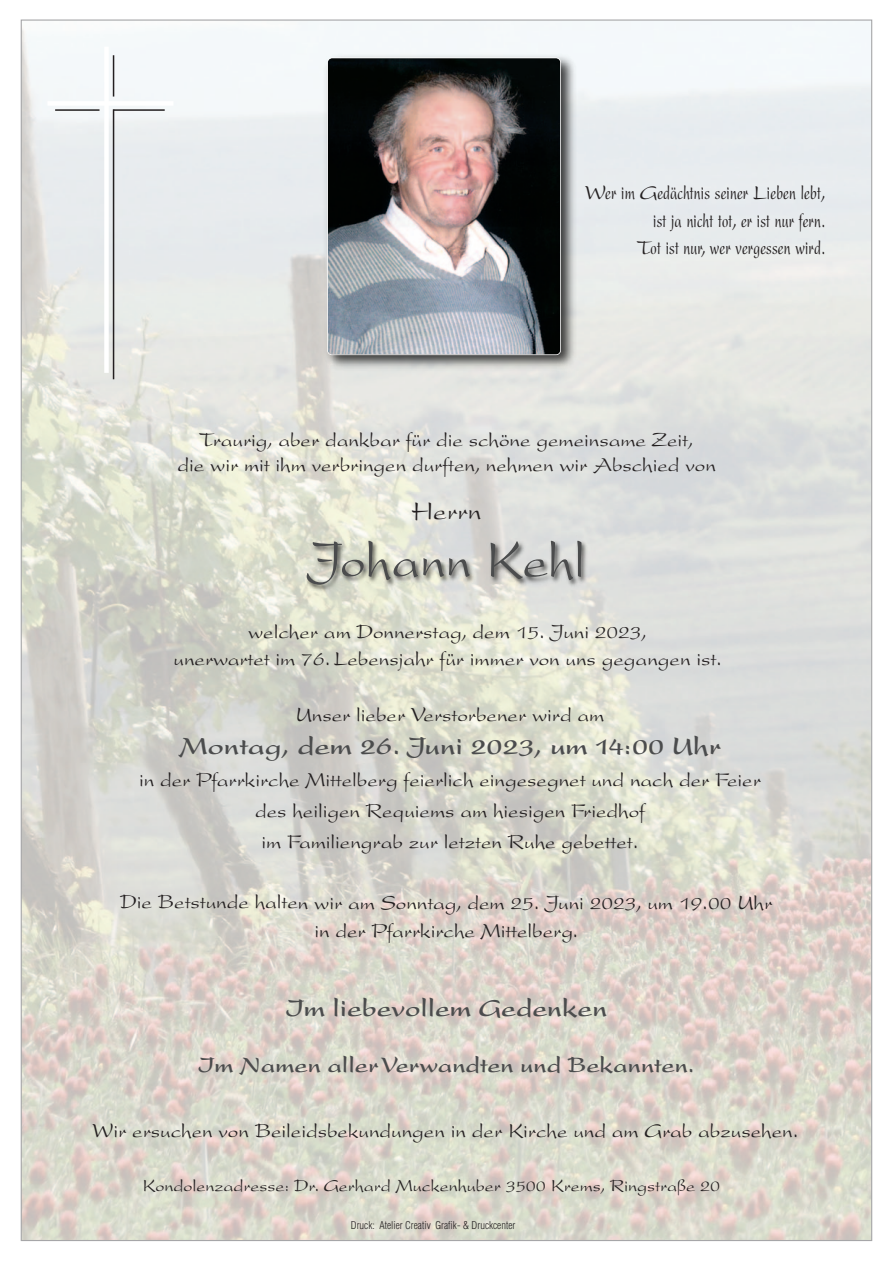
<style>
.page{position:relative;width:893px;height:1263px;background:#fff}
.page>*{position:absolute;margin:0;border:0;box-sizing:border-box;transform-origin:0 0}
.t1{font:54px "Present";color:#4b4c4d;scale:.95 1}
.t2{font:700 27px "Present";color:#4b4c4d}
.t3{font:700 27px "Present";color:#4b4c4d;scale:.96 1}
.t4{font:27px "Present";color:#231f20}
.t5{font:700 24px "Present";color:#4b4c4d;scale:.96 1}
.t6{font:21px "Present";color:#231f20}
.t7{font:condensed 21px "Present";color:#231f20}
.t8{font:18px "Present";color:#231f20}
.t9{font:300 condensed 10.5px "Helvetica LT Std";color:#231f20}
</style>
<div class="page">
<img style="left:23px;top:21px;width:847px;height:1218px">
<img style="left:321px;top:51px;width:259px;height:323px">
<img style="left:328px;top:58px;width:232px;height:296px;border-radius:4px">
<div style="left:327px;top:57px;width:234px;height:298px;border:2px solid #fff;border-radius:5px"></div>
<div style="left:104px;top:47px;width:5px;height:326px;background:#fff"></div>
<div style="left:47px;top:101px;width:126px;height:5px;background:#fff"></div>
<hr style="left:113px;top:55px;width:1px;height:42px;background:#231f20">
<hr style="left:55px;top:109px;width:45px;height:2px;background:#231f20">
<hr style="left:114px;top:109px;width:51px;height:2px;background:#231f20">
<hr style="left:113px;top:109px;width:1px;height:270px;background:#231f20">
<img style="left:80px;top:530px;width:738px;height:88px">
<p class="t7" style="left:585px;top:186px;width:242px">Wer im Gedächtnis seiner Lieben lebt,</p>
<p class="t7" style="left:653px;top:213px;width:174px">ist ja nicht tot, er ist nur fern.</p>
<p class="t7" style="left:637px;top:240px;width:190px">Tot ist nur, wer vergessen wird.</p>
<p class="t6" style="left:200px;top:431px;width:496px">Traurig, aber dankbar für die schöne gemeinsame Zeit,</p>
<p class="t6" style="left:178px;top:457px;width:540px">die wir mit ihm verbringen durften, nehmen wir Abschied von</p>
<p class="t4" style="left:412px;top:501px;width:71px">Herrn</p>
<p class="t1" style="left:308px;top:540px;width:294px">Johann Kehl</p>
<p class="t6" style="left:248px;top:624px;width:401px">welcher am Donnerstag, dem 15. Juni 2023,</p>
<p class="t6" style="left:174px;top:651px;width:550px">unerwartet im 76. Lebensjahr für immer von uns gegangen ist.</p>
<p class="t6" style="left:296px;top:707px;width:310px">Unser lieber Verstorbener wird am</p>
<p class="t2" style="left:179px;top:736px;width:543px">Montag, dem 26. Juni 2023, um 14:00 Uhr</p>
<p class="t6" style="left:139px;top:771px;width:623px">in der Pfarrkirche Mittelberg feierlich eingesegnet und nach der Feier</p>
<p class="t6" style="left:255px;top:803px;width:391px">des heiligen Requiems am hiesigen Friedhof</p>
<p class="t6" style="left:261px;top:834px;width:379px">im Familiengrab zur letzten Ruhe gebettet.</p>
<p class="t6" style="left:121px;top:894px;width:653px">Die Betstunde halten wir am Sonntag, dem 25. Juni 2023, um 19.00 Uhr</p>
<p class="t6" style="left:314px;top:923px;width:265px">in der Pfarrkirche Mittelberg.</p>
<p class="t3" style="left:286px;top:997px;width:336px">Im liebevollem Gedenken</p>
<p class="t5" style="left:199px;top:1056px;width:518px">Im Namen aller Verwandten und Bekannten.</p>
<p class="t6" style="left:93px;top:1123px;width:707px">Wir ersuchen von Beileidsbekundungen in der Kirche und am Grab abzusehen.</p>
<p class="t8" style="left:142px;top:1178px;width:579px">Kondolenzadresse: Dr. Gerhard Muckenhuber 3500 Krems, Ringstraße 20</p>
<p class="t9" style="left:351px;top:1219px;width:166px">Druck: Atelier Creativ Grafik- &amp; Druckcenter</p>
</div>
